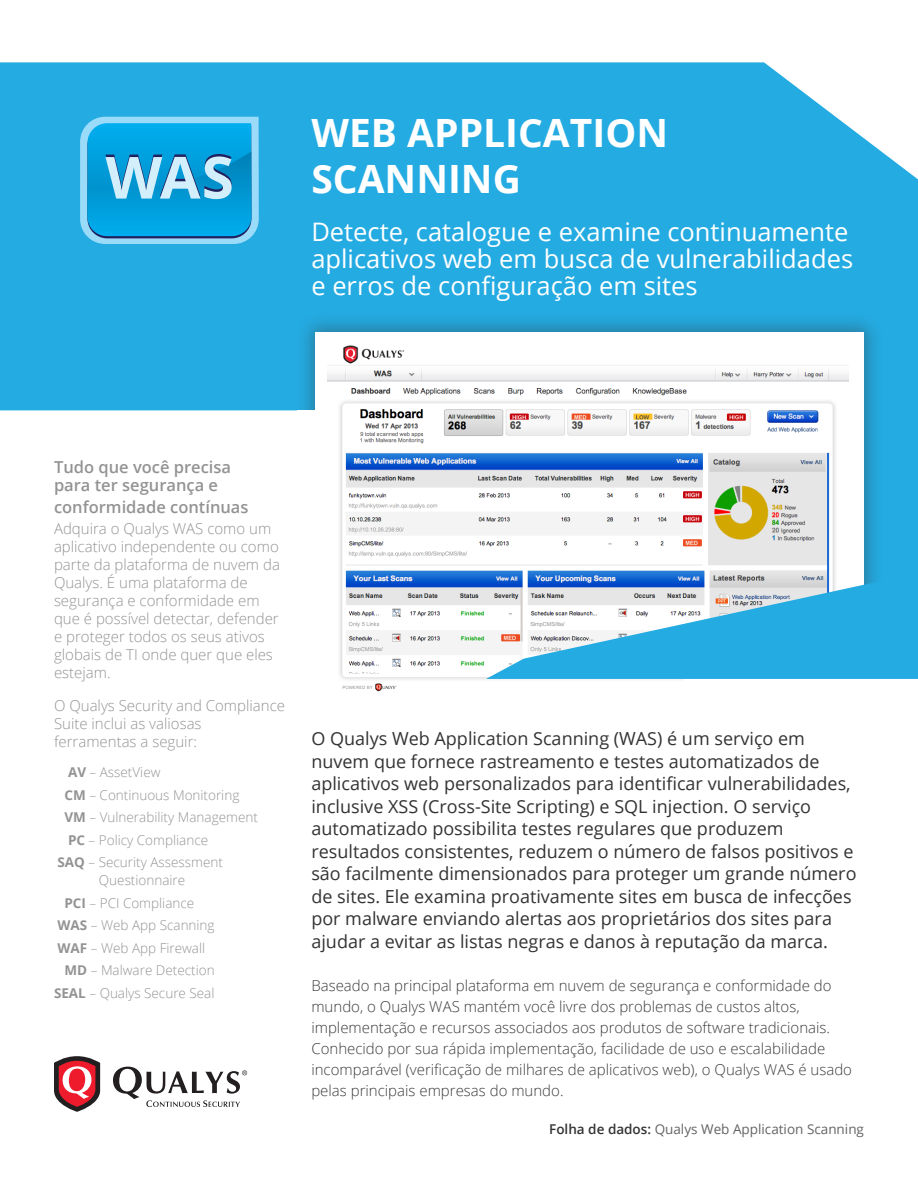
<style>
.page{position:relative;width:918px;height:1188px;background:#fff}
.page>*{position:absolute;margin:0;border:0;box-sizing:border-box;transform-origin:0 0}
.t1{font:700 39px/46.8px "Open Sans";color:#fff}
.Subtitle{font:25.5px/27px "Open Sans";color:#fff}
.Body_Title{font:18px/22.5px "Open Sans";color:#333}
.t2{font:600 16.5px/18px "Open Sans";color:#646464}
.Body{font:300 15px/21px "Open Sans";color:#3c3c3c}
.t3{font:300 15px/18px "Open Sans";color:#646464}
.t4{font:300 13.5px "Open Sans";color:#646464}
.t5{font:13.5px "Open Sans";color:#646464}
.s1{font-weight:700}
.s2{font-weight:600;color:#333}
</style>
<div class="page">
<svg style="left:0;top:62px;width:918px;height:511px;fill:#24abe2"></svg>
<div style="left:295px;top:311px;width:588px;height:394px;background:#333;opacity:.37"></div>
<div style="left:315px;top:332px;width:549px;height:355px;background:#fff"></div>
<div style="left:297px;top:410px;width:91px;height:308px;background:#fff"></div>
<div style="left:321px;top:654px;width:597px;height:64px;background:#fff"></div>
<img style="left:328px;top:345px;width:521px;height:347px">
<div style="left:685px;top:661px;width:233px;height:57px;background:#fff"></div>
<svg style="left:54px;top:1056px;width:46px;height:56px"></svg>
<svg style="left:113px;top:1067px;width:134px;height:40px"></svg>
<svg style="left:80px;top:117px;width:179px;height:127px;background:#33aee2"></svg>
<svg style="left:486px;top:573px;width:432px;height:106px;fill:#24abe2"></svg>
<p class="t1" style="left:311px;top:108px;width:358px">WEB APPLICATION<br>SCANNING</p>
<p class="Subtitle" style="left:311px;top:218px;width:543px">Detecte, catalogue e examine continuamente aplicativos web em busca de vulnerabilidades e erros de configuração em sites</p>
<p class="t2" style="left:54px;top:457px;width:179px">Tudo que você precisa para ter segurança e</p>
<p class="t2" style="left:54px;top:498px;width:196px">conformidade contínuas</p>
<p class="t3" style="left:54px;top:519px;width:228px">Adquira o Qualys WAS como um aplicativo independente ou como parte da plataforma de nuvem da<br>Qualys. É uma plataforma de segurança e conformidade em que é possível detectar, defender e proteger todos os seus ativos globais de TI onde quer que eles estejam.</p>
<p class="t3" style="left:54px;top:696px;width:233px">O Qualys Security and Compliance<br>Suite inclui as valiosas ferramentas a seguir:</p>
<p class="t4" style="left:68px;top:763px;width:94px"><span class="s1">AV</span> – AssetView</p>
<p class="t4" style="left:65px;top:786px;width:176px"><span class="s1">CM</span> – Continuous Monitoring</p>
<p class="t4" style="left:65px;top:808px;width:195px"><span class="s1">VM</span> – Vulnerability Management</p>
<p class="t4" style="left:68px;top:831px;width:142px"><span class="s1">PC</span> – Policy Compliance</p>
<p class="t4" style="left:58px;top:853px;width:167px"><span class="s1">SAQ</span> – Security Assessment</p>
<p class="t4" style="left:99px;top:871px;width:88px">Questionnaire</p>
<p class="t4" style="left:65px;top:894px;width:131px"><span class="s1">PCI</span> – PCI Compliance</p>
<p class="t4" style="left:58px;top:916px;width:159px"><span class="s1">WAS</span> – Web App Scanning</p>
<p class="t4" style="left:58px;top:939px;width:149px"><span class="s1">WAF</span> – Web App Firewall</p>
<p class="t4" style="left:65px;top:961px;width:152px"><span class="s1">MD</span> – Malware Detection</p>
<p class="t4" style="left:54px;top:984px;width:162px"><span class="s1">SEAL</span> – Qualys Secure Seal</p>
<p class="Body_Title" style="left:311px;top:727px;width:547px">O Qualys Web Application Scanning (WAS) é um serviço em nuvem que fornece rastreamento e testes automatizados de aplicativos web personalizados para identificar vulnerabilidades, inclusive XSS (Cross-Site Scripting) e SQL injection. O serviço automatizado possibilita testes regulares que produzem resultados consistentes, reduzem o número de falsos positivos e são facilmente dimensionados para proteger um grande número de sites. Ele examina proativamente sites em busca de infecções por malware enviando alertas aos proprietários dos sites para ajudar a evitar as listas negras e danos à reputação da marca.</p>
<p class="Body" style="left:311px;top:975px;width:542px">Baseado na principal plataforma em nuvem de segurança e conformidade do mundo, o Qualys WAS mantém você livre dos problemas de custos altos, implementação e recursos associados aos produtos de software tradicionais.<br>Conhecido por sua rápida implementação, facilidade de uso e escalabilidade incomparável (verificação de milhares de aplicativos web), o Qualys WAS é usado pelas principais empresas do mundo.</p>
<p class="t5" style="left:549px;top:1120px;width:316px"><span class="s2">Folha de dados:</span> Qualys Web Application Scanning</p>
</div>
